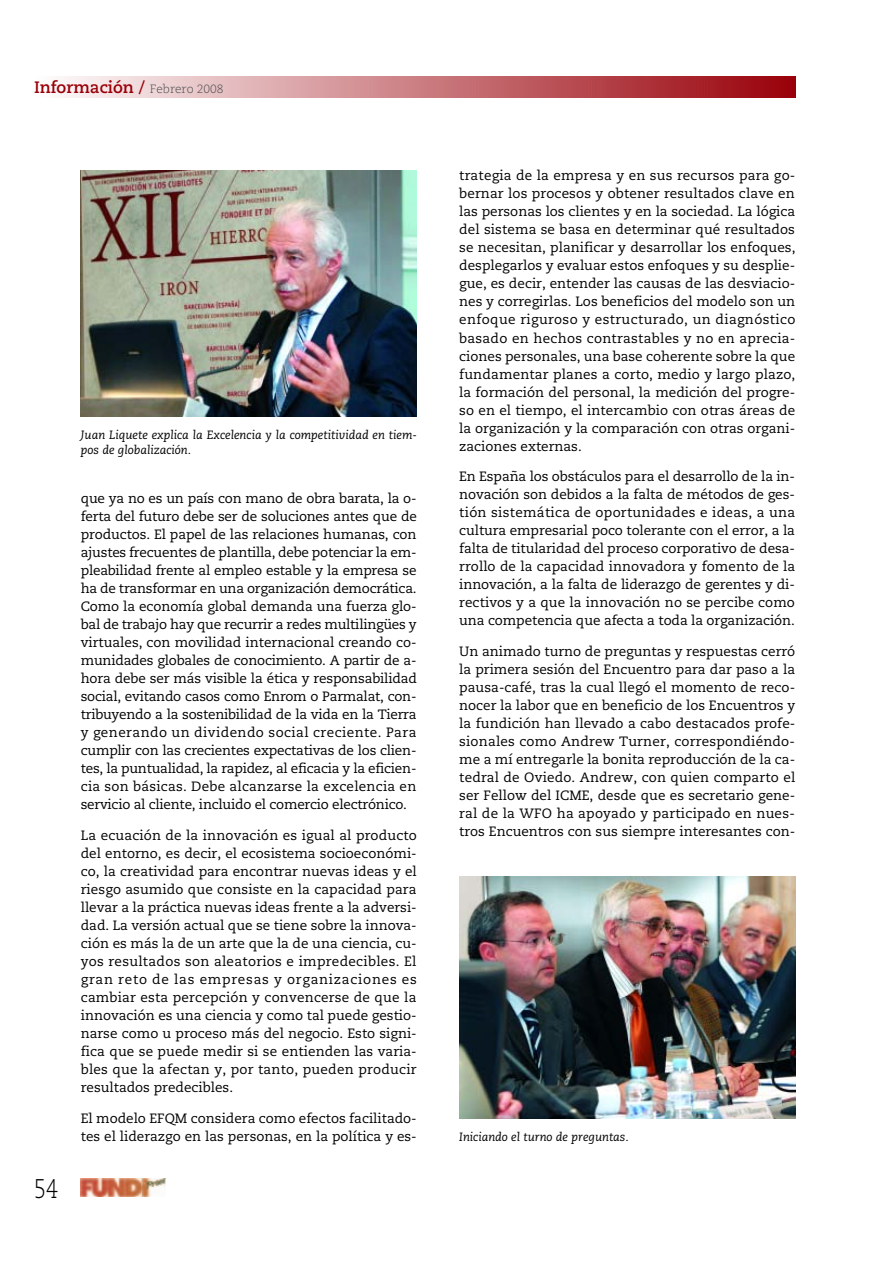
<style>
.page{position:relative;width:893px;height:1263px;background:#fff}
.page>*{position:absolute;margin:0;border:0;box-sizing:border-box;transform-origin:0 0}
.t1{font:300 27px "Caecilia";color:#000;scale:.8 1}
.t2{font:700 16.5px "Caecilia";color:#990009}
.t3{font:13.5px/18px "Caecilia";color:#000;text-align:justify}
.t4{font:italic 12px/15px "Caecilia";color:#000}
.s1{font-weight:300;font-size:12px;color:#4d4d4d}
</style>
<div class="page">
<svg style="left:64px;top:77px;width:732px;height:21px"></svg>
<img style="left:81px;top:1178px;width:85px;height:18px">
<img style="left:81px;top:170px;width:336px;height:247px">
<img style="left:459px;top:876px;width:336px;height:243px">
<p class="t2" style="left:34px;top:81px;width:191px">Información / <span class="s1">Febrero 2008</span></p>
<p class="t4" style="left:81px;top:428px;width:338px">Juan Liquete explica la Excelencia y la competitividad en tiem&shy;pos de globalización.</p>
<p class="t1" style="left:34px;top:1177px;width:32px">54</p>
<p class="t3" style="left:81px;top:490px;width:338px">que ya no es un país con mano de obra barata, la o&shy;ferta del futuro debe ser de soluciones antes que de productos. El papel de las relaciones humanas, con ajustes frecuentes de plantilla, debe potenciar la em&shy;pleabilidad frente al empleo estable y la empresa se ha de transformar en una organización democrática.<br>Como la economía global demanda una fuerza glo&shy;bal de trabajo hay que recurrir a redes multilingües y virtuales, con movilidad internacional creando co&shy;munidades globales de conocimiento. A partir de a&shy;hora debe ser más visible la ética y responsabilidad social, evitando casos como Enrom o Parmalat, con&shy;tribuyendo a la sostenibilidad de la vida en la Tierra y generando un dividendo social creciente. Para cumplir con las crecientes expectativas de los clien&shy;tes, la puntualidad, la rapidez, al eficacia y la eficien&shy;cia son básicas. Debe alcanzarse la excelencia en servicio al cliente, incluido el comercio electrónico.</p>
<p class="t3" style="left:81px;top:827px;width:338px">La ecuación de la innovación es igual al producto del entorno, es decir, el ecosistema socioeconómi&shy;co, la creatividad para encontrar nuevas ideas y el riesgo asumido que consiste en la capacidad para llevar a la práctica nuevas ideas frente a la adversi&shy;dad. La versión actual que se tiene sobre la innova&shy;ción es más la de un arte que la de una ciencia, cu&shy;yos resultados son aleatorios e impredecibles. El gran reto de las empresas y organizaciones es cambiar esta percepción y convencerse de que la innovación es una ciencia y como tal puede gestio&shy;narse como u proceso más del negocio. Esto signi&shy;fica que se puede medir si se entienden las varia&shy;bles que la afectan y, por tanto, pueden producir resultados predecibles.</p>
<p class="t3" style="left:81px;top:1110px;width:337px">El modelo EFQM considera como efectos facilitado&shy;tes el liderazgo en las personas, en la política y es-</p>
<p class="t3" style="left:459px;top:168px;width:338px">trategia de la empresa y en sus recursos para go&shy;bernar los procesos y obtener resultados clave en las personas los clientes y en la sociedad. La lógica del sistema se basa en determinar qué resultados se necesitan, planificar y desarrollar los enfoques, desplegarlos y evaluar estos enfoques y su desplie&shy;gue, es decir, entender las causas de las desviacio&shy;nes y corregirlas. Los beneficios del modelo son un enfoque riguroso y estructurado, un diagnóstico basado en hechos contrastables y no en aprecia&shy;ciones personales, una base coherente sobre la que fundamentar planes a corto, medio y largo plazo, la formación del personal, la medición del progre&shy;so en el tiempo, el intercambio con otras áreas de la organización y la comparación con otras organi&shy;zaciones externas.</p>
<p class="t3" style="left:459px;top:469px;width:338px">En España los obstáculos para el desarrollo de la in&shy;novación son debidos a la falta de métodos de ges&shy;tión sistemática de oportunidades e ideas, a una cultura empresarial poco tolerante con el error, a la falta de titularidad del proceso corporativo de desa&shy;rrollo de la capacidad innovadora y fomento de la innovación, a la falta de liderazgo de gerentes y di&shy;rectivos y a que la innovación no se percibe como una competencia que afecta a toda la organización.</p>
<p class="t3" style="left:459px;top:643px;width:337px">Un animado turno de preguntas y respuestas cerró la primera sesión del Encuentro para dar paso a la pausa-café, tras la cual llegó el momento de reco&shy;nocer la labor que en beneficio de los Encuentros y la fundición han llevado a cabo destacados profe&shy;sionales como Andrew Turner, correspondiéndo&shy;me a mí entregarle la bonita reproducción de la ca&shy;tedral de Oviedo. Andrew, con quien comparto el ser Fellow del ICME, desde que es secretario gene&shy;ral de la WFO ha apoyado y participado en nues&shy;tros Encuentros con sus siempre interesantes con-</p>
<p class="t4" style="left:459px;top:1130px;width:171px">Iniciando el turno de preguntas.</p>
</div>
